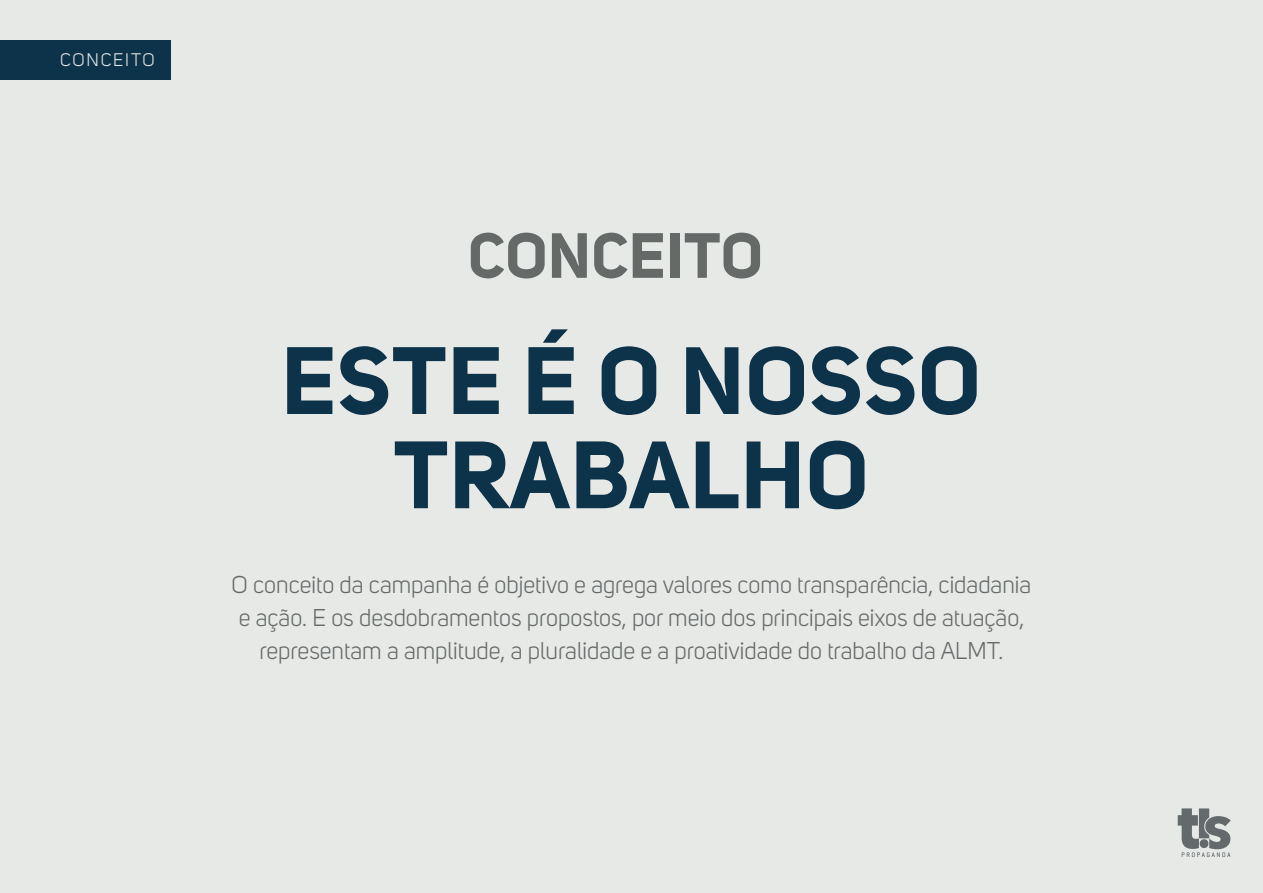
<style>
.page{position:relative;width:1263px;height:893px;background:#e7e9e7}
.page>*{position:absolute;margin:0;border:0;box-sizing:border-box;transform-origin:0 0}
.t1{font:700 94.2px/94.2px "Uni Sans";letter-spacing:.01em;color:#0d334a;text-align:center}
.t2{font:700 63px "Uni Sans";letter-spacing:.01em;color:#656968}
.t3{font:24px/33px "Uni Sans";color:#656968;text-align:center}
.t4{font:18px "Uni Sans";letter-spacing:.1em;color:#e7e9e7}
</style>
<div class="page">
<div style="left:0;top:41px;width:170px;height:39px;background:#0d334a"></div>
<svg style="left:1178px;top:808px;width:53px;height:49px"></svg>
<p class="t4" style="left:60px;top:49px;width:96px">CONCEITO</p>
<h2 class="t2" style="left:468px;top:217px;width:296px">CONCEITO</h2>
<h1 class="t1" style="left:281px;top:333px;width:701px">ESTE É O NOSSO<br>TRABALHO</h1>
<p class="t3" style="left:232px;top:568px;width:801px">O conceito da campanha é objetivo e agrega valores como transparência, cidadania e ação. E os desdobramentos propostos, por meio dos principais eixos de atuação, representam a amplitude, a pluralidade e a proatividade do trabalho da ALMT.</p>
</div>
